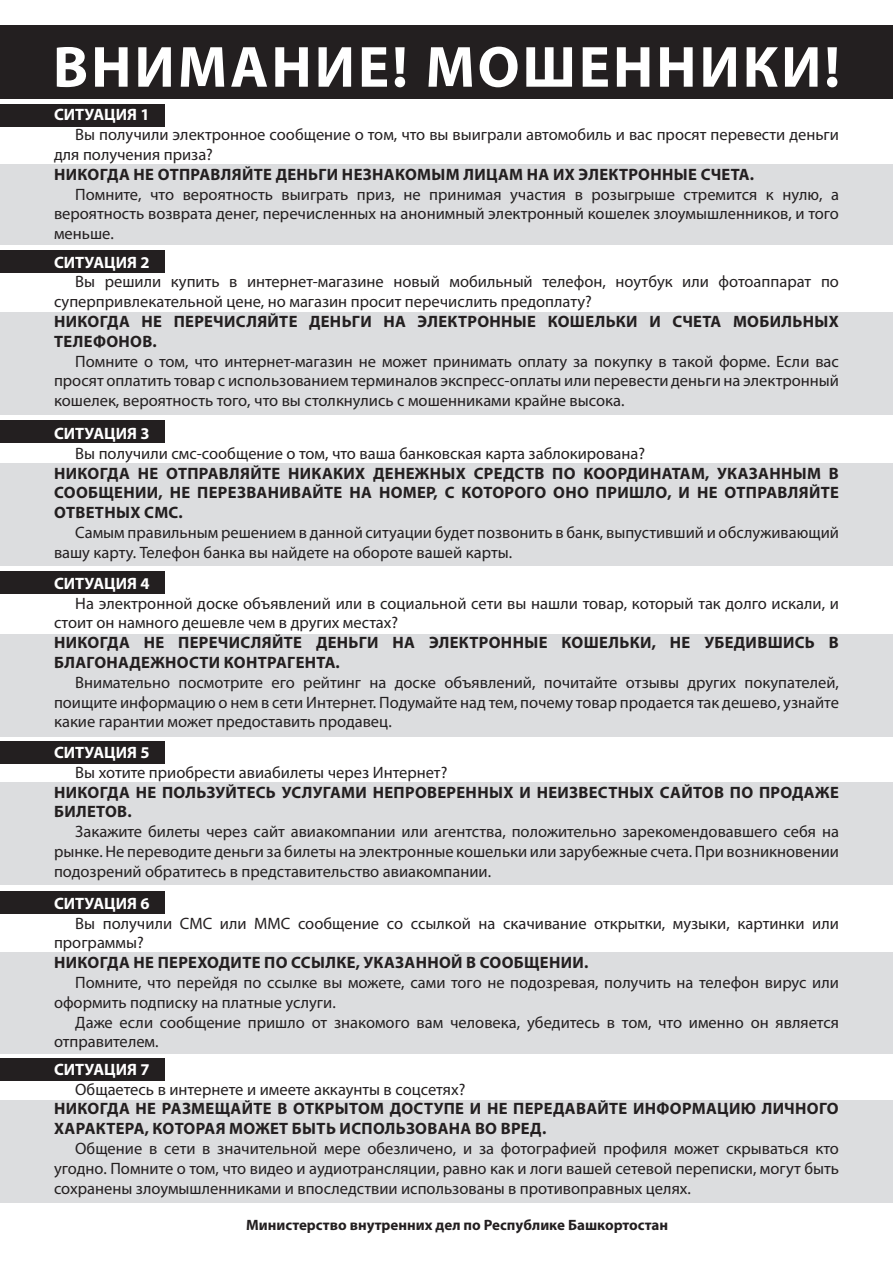
<style>
.page{position:relative;width:893px;height:1263px;background:#fff}
.page>*{position:absolute;margin:0;border:0;box-sizing:border-box;transform-origin:0 0}
.t1{font:700 58.5px "Myriad Pro";letter-spacing:.05em;color:#fff}
.t2{font:16.5px/19.8px "Myriad Pro";color:#231f20}
.t3{font:700 16.5px/19.8px "Myriad Pro";letter-spacing:.02em;color:#231f20}
.t4{font:700 16.5px "Myriad Pro";color:#fff}
.t5{font:700 15px "Myriad Pro";color:#231f20}
</style>
<div class="page">
<div style="left:0;top:164px;width:893px;height:81px;background:#dcdddf"></div>
<div style="left:0;top:312px;width:893px;height:103px;background:#dcdddf"></div>
<div style="left:0;top:463px;width:893px;height:103px;background:#dcdddf"></div>
<div style="left:0;top:634px;width:893px;height:103px;background:#dcdddf"></div>
<div style="left:0;top:782px;width:893px;height:103px;background:#dcdddf"></div>
<div style="left:0;top:952px;width:893px;height:101px;background:#dcdddf"></div>
<div style="left:0;top:1100px;width:893px;height:103px;background:#dcdddf"></div>
<div style="left:0;top:104px;width:165px;height:23px;background:#231f20"></div>
<div style="left:0;top:250px;width:165px;height:22px;background:#231f20"></div>
<div style="left:0;top:421px;width:165px;height:22px;background:#231f20"></div>
<div style="left:0;top:571px;width:165px;height:23px;background:#231f20"></div>
<div style="left:0;top:741px;width:165px;height:23px;background:#231f20"></div>
<div style="left:0;top:891px;width:165px;height:23px;background:#231f20"></div>
<div style="left:0;top:1058px;width:165px;height:22px;background:#231f20"></div>
<div style="left:0;top:25px;width:893px;height:74px;background:#231f20"></div>
<p class="t1" style="left:53px;top:29px;width:789px">ВНИМАНИЕ! МОШЕННИКИ!</p>
<p class="t4" style="left:54px;top:104px;width:97px">СИТУАЦИЯ 1</p>
<p class="t2" style="left:54px;top:124px;width:786px;text-indent:21px">Вы получили электронное сообщение о том, что вы выиграли автомобиль и вас просят перевести деньги для получения приза?</p>
<p class="t3" style="left:54px;top:164px;width:701px">НИКОГДА НЕ ОТПРАВЛЯЙТЕ ДЕНЬГИ НЕЗНАКОМЫМ ЛИЦАМ НА ИХ ЭЛЕКТРОННЫЕ СЧЕТА.</p>
<p class="t2" style="left:54px;top:184px;width:786px;text-align:justify;text-indent:21px">Помните, что вероятность выиграть приз, не принимая участия в розыгрыше стремится к нулю, а вероятность возврата денег, перечисленных на анонимный электронный кошелек злоумышленников, и того меньше.</p>
<p class="t4" style="left:54px;top:251px;width:97px">СИТУАЦИЯ 2</p>
<p class="t2" style="left:54px;top:272px;width:786px;text-indent:21px">Вы решили купить в интернет-магазине новый мобильный телефон, ноутбук или фотоаппарат по суперпривлекательной цене, но магазин просит перечислить предоплату?</p>
<p class="t3" style="left:54px;top:311px;width:786px">НИКОГДА НЕ ПЕРЕЧИСЛЯЙТЕ ДЕНЬГИ НА ЭЛЕКТРОННЫЕ КОШЕЛЬКИ И СЧЕТА МОБИЛЬНЫХ<br>ТЕЛЕФОНОВ.</p>
<p class="t2" style="left:54px;top:351px;width:786px;text-align:justify;text-indent:21px">Помните о том, что интернет-магазин не может принимать оплату за покупку в такой форме. Если вас просят оплатить товар с использованием терминалов экспресс-оплаты или перевести деньги на электронный кошелек, вероятность того, что вы столкнулись с мошенниками крайне высока.</p>
<p class="t4" style="left:54px;top:423px;width:97px">СИТУАЦИЯ 3</p>
<p class="t2" style="left:75px;top:443px;width:571px">Вы получили смс-сообщение о том, что ваша банковская карта заблокирована?</p>
<p class="t3" style="left:54px;top:463px;width:786px;text-align:justify">НИКОГДА НЕ ОТПРАВЛЯЙТЕ НИКАКИХ ДЕНЕЖНЫХ СРЕДСТВ ПО КООРДИНАТАМ, УКАЗАННЫМ В СООБЩЕНИИ, НЕ ПЕРЕЗВАНИВАЙТЕ НА НОМЕР, С КОТОРОГО ОНО ПРИШЛО, И НЕ ОТПРАВЛЯЙТЕ ОТВЕТНЫХ СМС.</p>
<p class="t2" style="left:54px;top:522px;width:786px;text-indent:21px">Самым правильным решением в данной ситуации будет позвонить в банк, выпустивший и обслуживающий вашу карту. Телефон банка вы найдете на обороте вашей карты.</p>
<p class="t4" style="left:54px;top:572px;width:97px">СИТУАЦИЯ 4</p>
<p class="t2" style="left:54px;top:593px;width:786px;text-indent:21px">На электронной доске объявлений или в социальной сети вы нашли товар, который так долго искали, и стоит он намного дешевле чем в других местах?</p>
<p class="t3" style="left:54px;top:632px;width:786px">НИКОГДА НЕ ПЕРЕЧИСЛЯЙТЕ ДЕНЬГИ НА ЭЛЕКТРОННЫЕ КОШЕЛЬКИ, НЕ УБЕДИВШИСЬ В<br>БЛАГОНАДЕЖНОСТИ КОНТРАГЕНТА.</p>
<p class="t2" style="left:54px;top:672px;width:786px;text-align:justify;text-indent:21px">Внимательно посмотрите его рейтинг на доске объявлений, почитайте отзывы других покупателей, поищите информацию о нем в сети Интернет. Подумайте над тем, почему товар продается так дешево, узнайте какие гарантии может предоставить продавец.</p>
<p class="t4" style="left:54px;top:742px;width:97px">СИТУАЦИЯ 5</p>
<p class="t2" style="left:75px;top:762px;width:374px">Вы хотите приобрести авиабилеты через Интернет?</p>
<p class="t3" style="left:54px;top:781px;width:786px">НИКОГДА НЕ ПОЛЬЗУЙТЕСЬ УСЛУГАМИ НЕПРОВЕРЕННЫХ И НЕИЗВЕСТНЫХ САЙТОВ ПО ПРОДАЖЕ<br>БИЛЕТОВ.</p>
<p class="t2" style="left:54px;top:821px;width:786px;text-align:justify;text-indent:21px">Закажите билеты через сайт авиакомпании или агентства, положительно зарекомендовавшего себя на рынке. Не переводите деньги за билеты на электронные кошельки или зарубежные счета. При возникновении подозрений обратитесь в представительство авиакомпании.</p>
<p class="t4" style="left:54px;top:892px;width:97px">СИТУАЦИЯ 6</p>
<p class="t2" style="left:54px;top:913px;width:786px;text-indent:21px">Вы получили СМС или ММС сообщение со ссылкой на скачивание открытки, музыки, картинки или программы?</p>
<p class="t3" style="left:54px;top:952px;width:536px">НИКОГДА НЕ ПЕРЕХОДИТЕ ПО ССЫЛКЕ, УКАЗАННОЙ В СООБЩЕНИИ.</p>
<p class="t2" style="left:54px;top:972px;width:786px;text-indent:21px">Помните, что перейдя по ссылке вы можете, сами того не подозревая, получить на телефон вирус или оформить подписку на платные услуги.</p>
<p class="t2" style="left:54px;top:1012px;width:787px;text-indent:21px">Даже если сообщение пришло от знакомого вам человека, убедитесь в том, что именно он является отправителем.</p>
<p class="t4" style="left:54px;top:1058px;width:97px">СИТУАЦИЯ 7</p>
<p class="t2" style="left:75px;top:1079px;width:392px">Общаетесь в интернете и имеете аккаунты в соцсетях?</p>
<p class="t3" style="left:54px;top:1098px;width:786px">НИКОГДА НЕ РАЗМЕЩАЙТЕ В ОТКРЫТОМ ДОСТУПЕ И НЕ ПЕРЕДАВАЙТЕ ИНФОРМАЦИЮ ЛИЧНОГО<br>ХАРАКТЕРА, КОТОРАЯ МОЖЕТ БЫТЬ ИСПОЛЬЗОВАНА ВО ВРЕД.</p>
<p class="t2" style="left:54px;top:1138px;width:786px;text-align:justify;text-indent:21px">Общение в сети в значительной мере обезличено, и за фотографией профиля может скрываться кто угодно. Помните о том, что видео и аудиотрансляции, равно как и логи вашей сетевой переписки, могут быть сохранены злоумышленниками и впоследствии использованы в противоправных целях.</p>
<p class="t5" style="left:246px;top:1215px;width:424px">Министерство внутренних дел по Республике Башкортостан</p>
</div>
